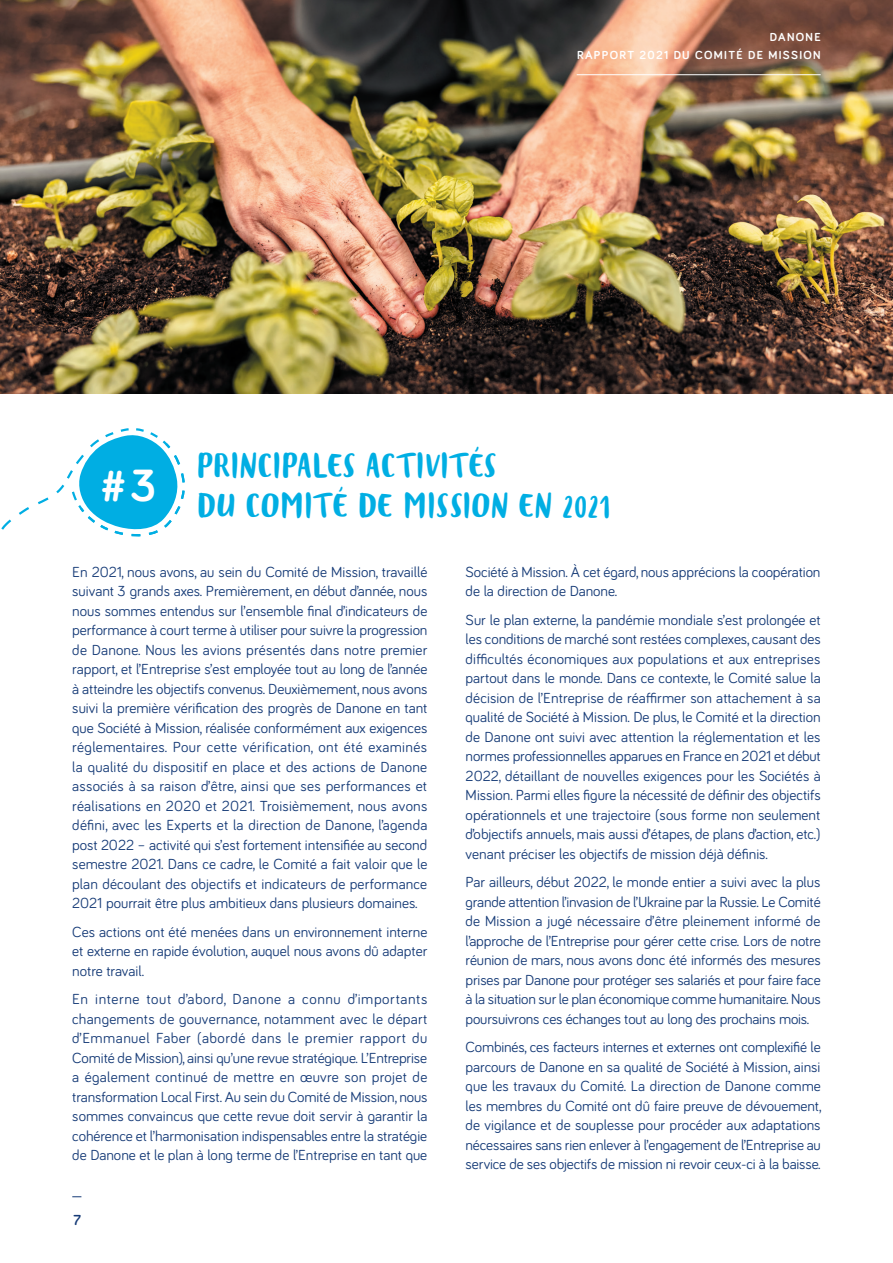
<style>
.page{position:relative;width:893px;height:1263px;background:#fff}
.page>*{position:absolute;margin:0;border:0;box-sizing:border-box;transform-origin:0 0}
.t1{font:700 46.65px "Bariol";color:#fff}
.t2{font:27px/40.5px "Blog Script";letter-spacing:.01em;color:#00aee3}
.t3{font:15px/19.5px "Bariol";color:#163b77;text-align:justify}
.t4{font:700 15px "Bariol";color:#163b77}
.t5{font:700 12px/18px "Bariol";letter-spacing:.11em;color:#fff;text-align:right}
</style>
<div class="page">
<img style="left:0;top:0;width:893px;height:394px">
<hr style="left:577px;top:74px;width:244px;height:1px;background:#fff">
<svg style="left:1px;top:428px;width:184px;height:109px"></svg>
<p class="t5" style="left:577px;top:27px;width:245px">DANONE<br>RAPPORT 2021 DU COMITÉ DE MISSION</p>
<h1 class="t1" style="left:100px;top:453px;width:58px">#3</h1>
<h2 class="t2" style="left:197px;top:446px;width:415px">PRINCIPALES ACTIVITÉS<br>DU COMITÉ DE MISSION EN 2021</h2>
<p class="t3" style="left:72px;top:561px;width:357px">En 2021, nous avons, au sein du Comité de Mission, travaillé suivant 3 grands axes. Premièrement, en début d’année, nous nous sommes entendus sur l’ensemble final d’indicateurs de performance à court terme à utiliser pour suivre la progression de Danone. Nous les avions présentés dans notre premier rapport, et l’Entreprise s’est employée tout au long de l’année à atteindre les objectifs convenus. Deuxièmement, nous avons suivi la première vérification des progrès de Danone en tant que Société à Mission, réalisée conformément aux exigences réglementaires. Pour cette vérification, ont été examinés la qualité du dispositif en place et des actions de Danone associés à sa raison d’être, ainsi que ses performances et réalisations en 2020 et 2021. Troisièmement, nous avons défini, avec les Experts et la direction de Danone, l’agenda post 2022 – activité qui s’est fortement intensifiée au second semestre 2021. Dans ce cadre, le Comité a fait valoir que le plan découlant des objectifs et indicateurs de performance 2021 pourrait être plus ambitieux dans plusieurs domaines.</p>
<p class="t3" style="left:72px;top:921px;width:357px">Ces actions ont été menées dans un environnement interne et externe en rapide évolution, auquel nous avons dû adapter notre travail.</p>
<p class="t3" style="left:72px;top:989px;width:357px">En interne tout d’abord, Danone a connu d’importants changements de gouvernance, notamment avec le départ d’Emmanuel Faber (abordé dans le premier rapport du Comité de Mission), ainsi qu’une revue stratégique. L’Entreprise a également continué de mettre en œuvre son projet de transformation Local First. Au sein du Comité de Mission, nous sommes convaincus que cette revue doit servir à garantir la cohérence et l’harmonisation indispensables entre la stratégie de Danone et le plan à long terme de l’Entreprise en tant que</p>
<p class="t4" style="left:73px;top:1209px;width:9px">7</p>
<p class="t3" style="left:466px;top:561px;width:356px">Société à Mission. À cet égard, nous apprécions la coopération de la direction de Danone.</p>
<p class="t3" style="left:466px;top:609px;width:357px">Sur le plan externe, la pandémie mondiale s’est prolongée et les conditions de marché sont restées complexes, causant des difficultés économiques aux populations et aux entreprises partout dans le monde. Dans ce contexte, le Comité salue la décision de l’Entreprise de réaffirmer son attachement à sa qualité de Société à Mission. De plus, le Comité et la direction de Danone ont suivi avec attention la réglementation et les normes professionnelles apparues en France en 2021 et début 2022, détaillant de nouvelles exigences pour les Sociétés à Mission. Parmi elles figure la nécessité de définir des objectifs opérationnels et une trajectoire (sous forme non seulement d’objectifs annuels, mais aussi d’étapes, de plans d’action, etc.) venant préciser les objectifs de mission déjà définis.</p>
<p class="t3" style="left:466px;top:872px;width:357px">Par ailleurs, début 2022, le monde entier a suivi avec la plus grande attention l’invasion de l’Ukraine par la Russie. Le Comité de Mission a jugé nécessaire d’être pleinement informé de l’approche de l’Entreprise pour gérer cette crise. Lors de notre réunion de mars, nous avons donc été informés des mesures prises par Danone pour protéger ses salariés et pour faire face à la situation sur le plan économique comme humanitaire. Nous poursuivrons ces échanges tout au long des prochains mois.</p>
<p class="t3" style="left:466px;top:1037px;width:357px">Combinés, ces facteurs internes et externes ont complexifié le parcours de Danone en sa qualité de Société à Mission, ainsi que les travaux du Comité. La direction de Danone comme les membres du Comité ont dû faire preuve de dévouement, de vigilance et de souplesse pour procéder aux adaptations nécessaires sans rien enlever à l’engagement de l’Entreprise au service de ses objectifs de mission ni revoir ceux-ci à la baisse.</p>
</div>
